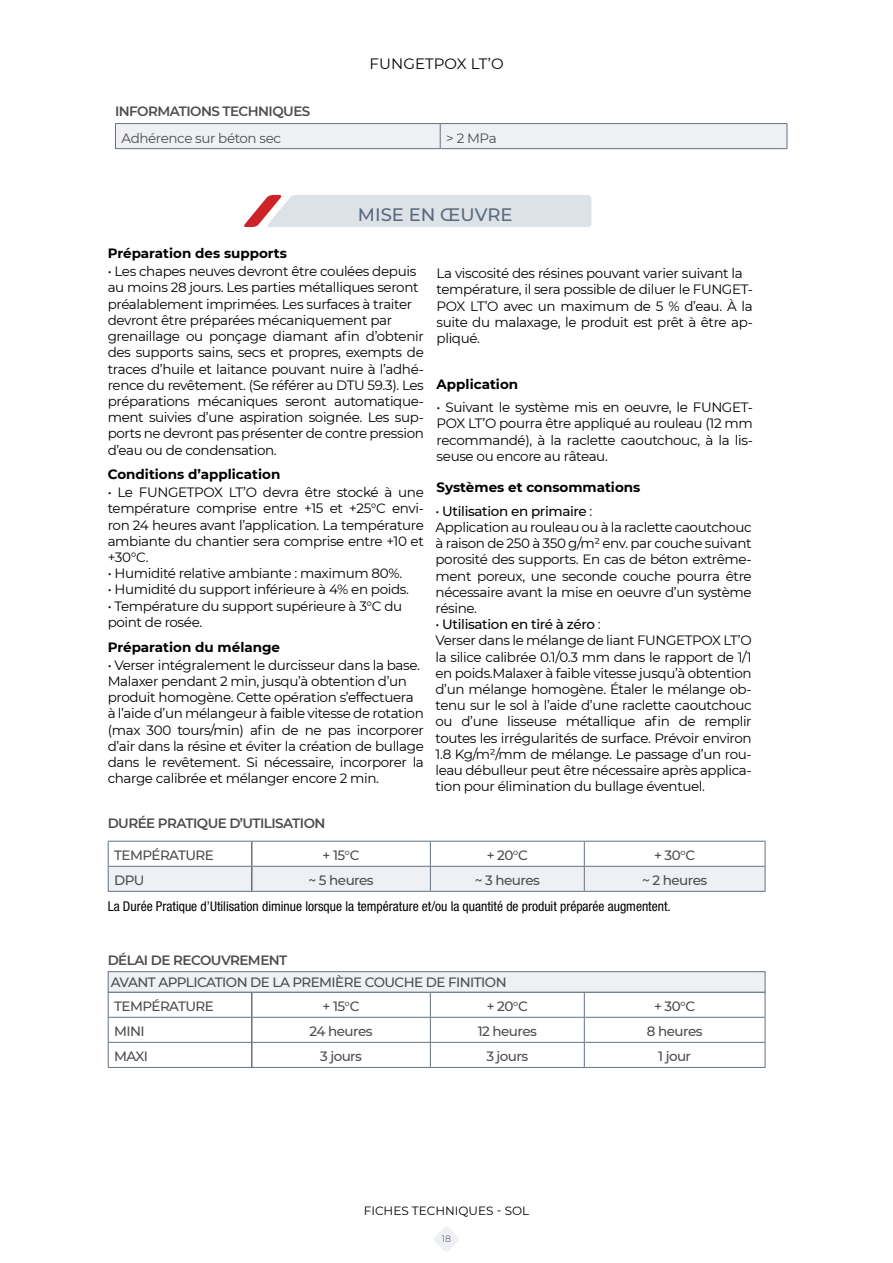
<style>
.page{position:relative;width:893px;height:1263px;background:#fff}
.page>*{position:absolute;margin:0;border:0;box-sizing:border-box;transform-origin:0 0}
.t1{font:500 18px "Montserrat";color:#586a7c}
.t2{font:15px "Montserrat";letter-spacing:.005em;color:#000}
.t3{font:13.5px/16.2px "Montserrat";letter-spacing:-.025em;color:#000}
.t4{font:500 13.5px "Montserrat";letter-spacing:-.04em;color:#4d4d4f}
.t5{font:700 13.5px "Montserrat";color:#000}
.t6{font:condensed 13.5px "Helvetica Neue LT Std";color:#000}
.t7{font:600 13.5px "Montserrat";letter-spacing:-.04em;color:#4d4d4f}
.t8{font:13.5px "Montserrat";letter-spacing:-.03em;color:#4d4d4f}
.t9{font:12px "Montserrat";color:#000}
.t10{font:9.3px "Montserrat";color:#657180}
.s1{font-weight:500}
</style>
<div class="page">
<svg style="left:434px;top:1227px;width:25px;height:25px"></svg>
<svg style="left:244px;top:195px;width:347px;height:32px"></svg>
<hr style="left:115px;top:123px;width:325px;height:1px;background:#647280">
<hr style="left:440px;top:123px;width:347px;height:1px;background:#647280">
<div style="left:115px;top:124px;width:673px;height:25px;background:#eef0f3"></div>
<hr style="left:115px;top:148px;width:325px;height:1px;background:#647280">
<hr style="left:440px;top:148px;width:347px;height:1px;background:#647280">
<hr style="left:108px;top:891px;width:144px;height:1px;background:#647280">
<svg style="left:108px;top:841px;width:658px;height:50px"></svg>
<hr style="left:252px;top:891px;width:178px;height:1px;background:#647280">
<hr style="left:430px;top:891px;width:154px;height:1px;background:#647280">
<hr style="left:584px;top:891px;width:181px;height:1px;background:#647280">
<hr style="left:251px;top:841px;width:2px;height:25px;background:#647280">
<hr style="left:251px;top:867px;width:2px;height:24px;background:#647280">
<hr style="left:108px;top:992px;width:144px;height:1px;background:#647280">
<hr style="left:108px;top:1017px;width:144px;height:1px;background:#647280">
<hr style="left:108px;top:1042px;width:144px;height:1px;background:#647280">
<svg style="left:108px;top:992px;width:1px;height:75px"></svg>
<hr style="left:108px;top:1067px;width:144px;height:1px;background:#647280">
<hr style="left:252px;top:992px;width:178px;height:1px;background:#647280">
<hr style="left:430px;top:992px;width:154px;height:1px;background:#647280">
<hr style="left:584px;top:992px;width:181px;height:1px;background:#647280">
<hr style="left:252px;top:1017px;width:178px;height:1px;background:#647280">
<hr style="left:430px;top:1017px;width:154px;height:1px;background:#647280">
<hr style="left:584px;top:1017px;width:181px;height:1px;background:#647280">
<hr style="left:252px;top:1042px;width:178px;height:1px;background:#647280">
<hr style="left:430px;top:1042px;width:154px;height:1px;background:#647280">
<svg style="left:430px;top:992px;width:1px;height:75px"></svg>
<hr style="left:584px;top:1042px;width:181px;height:1px;background:#647280">
<svg style="left:584px;top:992px;width:1px;height:75px"></svg>
<svg style="left:765px;top:992px;width:1px;height:75px"></svg>
<hr style="left:252px;top:1067px;width:178px;height:1px;background:#647280">
<hr style="left:430px;top:1067px;width:154px;height:1px;background:#647280">
<hr style="left:584px;top:1067px;width:181px;height:1px;background:#647280">
<hr style="left:251px;top:992px;width:2px;height:25px;background:#647280">
<hr style="left:251px;top:1018px;width:2px;height:24px;background:#647280">
<hr style="left:251px;top:1043px;width:2px;height:24px;background:#647280">
<div style="left:108px;top:971px;width:657px;height:21px;background:#eef0f3;border:1px solid #657380"></div>
<p class="t2" style="left:370px;top:53px;width:135px">FUNGETPOX LT’O</p>
<p class="t7" style="left:115px;top:102px;width:197px">INFORMATIONS TECHNIQUES</p>
<p class="t8" style="left:121px;top:129px;width:161px">Adhérence sur béton sec</p>
<p class="t8" style="left:446px;top:129px;width:52px">&gt; 2 MPa</p>
<p class="t5" style="left:108px;top:244px;width:181px">Préparation des supports</p>
<h1 class="t1" style="left:358px;top:202px;width:156px">MISE EN ŒUVRE</h1>
<p class="t3" style="left:108px;top:263px;width:318px">• Les chapes neuves devront être coulées depuis au moins 28 jours. Les parties métalliques seront préalablement imprimées. Les surfaces à traiter devront être préparées mécaniquement par grenaillage ou ponçage diamant afin d’obtenir des supports sains, secs et propres, exempts de traces d’huile et laitance pouvant nuire à l’adhé&shy;rence du revêtement. (Se référer au DTU 59.3). Les préparations mécaniques seront automatique&shy;ment suivies d’une aspiration soignée. Les sup&shy;ports ne devront pas présenter de contre pression d’eau ou de condensation.</p>
<p class="t3" style="left:108px;top:484px;width:318px;text-align:justify">• Le FUNGETPOX LT’O devra être stocké à une température comprise entre +15 et +25°C envi&shy;ron 24 heures avant l’application. La température ambiante du chantier sera comprise entre +10 et +30°C.</p>
<p class="t3" style="left:108px;top:565px;width:296px">• Humidité relative ambiante : maximum 80%.</p>
<p class="t3" style="left:108px;top:581px;width:303px">• Humidité du support inférieure à 4% en poids.</p>
<p class="t3" style="left:108px;top:597px;width:296px">• Température du support supérieure à 3°C du point de rosée.</p>
<p class="t3" style="left:108px;top:656px;width:318px">• Verser intégralement le durcisseur dans la base.<br>Malaxer pendant 2 min, jusqu’à obtention d’un produit homogène. Cette opération s’effectuera à l’aide d’un mélangeur à faible vitesse de rotation (max 300 tours/min) afin de ne pas incorporer d’air dans la résine et éviter la création de bullage dans le revêtement. Si nécessaire, incorporer la charge calibrée et mélanger encore 2 min.</p>
<p class="t5" style="left:108px;top:465px;width:174px">Conditions d’application</p>
<p class="t5" style="left:108px;top:637px;width:174px">Préparation du mélange</p>
<p class="t7" style="left:108px;top:814px;width:219px">DURÉE PRATIQUE D’UTILISATION</p>
<p class="t3" style="left:437px;top:265px;width:318px">La viscosité des résines pouvant varier suivant la température, il sera possible de diluer le FUNGET-POX LT’O avec un maximum de 5 % d’eau. À la suite du malaxage, le produit est prêt à être ap&shy;pliqué.</p>
<p class="t5" style="left:437px;top:375px;width:83px">Application</p>
<p class="t3" style="left:437px;top:399px;width:318px;text-align:justify">• Suivant le système mis en oeuvre, le FUNGET-POX LT’O pourra être appliqué au rouleau (12 mm recommandé), à la raclette caoutchouc, à la lis&shy;seuse ou encore au râteau.</p>
<p class="t5" style="left:437px;top:478px;width:205px">Systèmes et consommations</p>
<p class="t3" style="left:435px;top:502px;width:318px">• <span class="s1">Utilisation en primaire</span> :<br>Application au rouleau ou à la raclette caoutchouc à raison de 250 à 350 g/m² env. par couche suivant porosité des supports. En cas de béton extrême&shy;ment poreux, une seconde couche pourra être nécessaire avant la mise en oeuvre d’un système résine.</p>
<p class="t3" style="left:435px;top:616px;width:318px">• <span class="s1">Utilisation en tiré à zéro</span> :<br>Verser dans le mélange de liant FUNGETPOX LT’O la silice calibrée 0.1/0.3 mm dans le rapport de 1/1 en poids.Malaxer à faible vitesse jusqu’à obtention d’un mélange homogène. Étaler le mélange ob&shy;tenu sur le sol à l’aide d’une raclette caoutchouc ou d’une lisseuse métallique afin de remplir toutes les irrégularités de surface. Prévoir environ 1.8 Kg/m²/mm de mélange. Le passage d’un rou&shy;leau débulleur peut être nécessaire après applica&shy;tion pour élimination du bullage éventuel.</p>
<p class="t4" style="left:114px;top:846px;width:101px">TEMPÉRATURE</p>
<p class="t4" style="left:323px;top:846px;width:38px">+ 15°C</p>
<p class="t4" style="left:487px;top:846px;width:43px">+ 20°C</p>
<p class="t4" style="left:654px;top:846px;width:43px">+ 30°C</p>
<p class="t4" style="left:114px;top:871px;width:32px">DPU</p>
<p class="t4" style="left:309px;top:871px;width:67px">~ 5 heures</p>
<p class="t4" style="left:475px;top:871px;width:67px">~ 3 heures</p>
<p class="t4" style="left:642px;top:871px;width:67px">~ 2 heures</p>
<p class="t6" style="left:108px;top:898px;width:565px">La Durée Pratique d’Utilisation diminue lorsque la température et/ou la quantité de produit préparée augmentent.</p>
<p class="t7" style="left:108px;top:950px;width:181px">DÉLAI DE RECOUVREMENT</p>
<p class="t4" style="left:111px;top:972px;width:397px">AVANT APPLICATION DE LA PREMIÈRE COUCHE DE FINITION</p>
<p class="t4" style="left:114px;top:997px;width:101px">TEMPÉRATURE</p>
<p class="t4" style="left:323px;top:997px;width:38px">+ 15°C</p>
<p class="t4" style="left:487px;top:997px;width:43px">+ 20°C</p>
<p class="t4" style="left:654px;top:997px;width:43px">+ 30°C</p>
<p class="t4" style="left:114px;top:1022px;width:32px">MINI</p>
<p class="t4" style="left:310px;top:1022px;width:64px">24 heures</p>
<p class="t4" style="left:478px;top:1022px;width:61px">12 heures</p>
<p class="t4" style="left:647px;top:1022px;width:57px">8 heures</p>
<p class="t4" style="left:114px;top:1047px;width:35px">MAXI</p>
<p class="t4" style="left:320px;top:1047px;width:43px">3 jours</p>
<p class="t4" style="left:486px;top:1047px;width:43px">3 jours</p>
<p class="t4" style="left:658px;top:1047px;width:35px">1 jour</p>
<p class="t9" style="left:364px;top:1202px;width:167px">FICHES TECHNIQUES - SOL</p>
<p class="t10" style="left:442px;top:1232px;width:11px">18</p>
</div>
